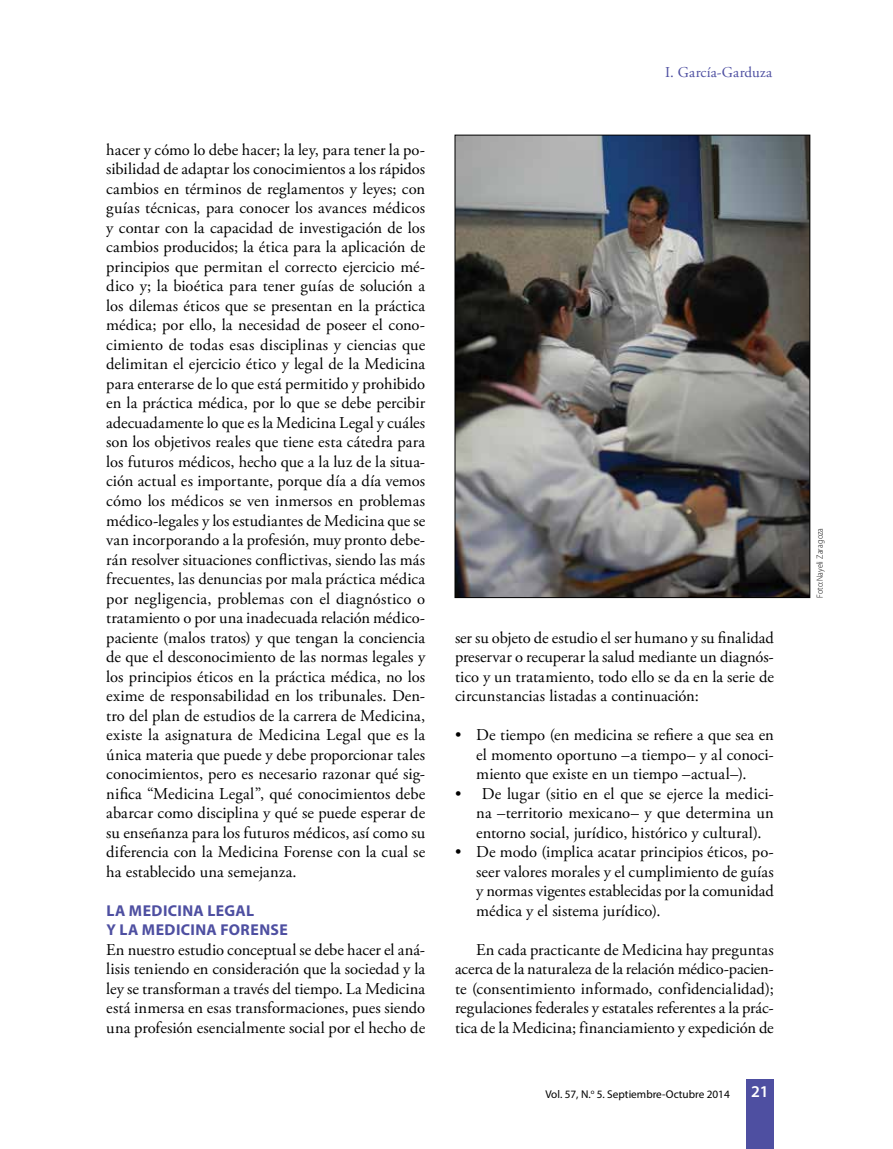
<style>
.page{position:relative;width:893px;height:1149px;background:#fff}
.page>*{position:absolute;margin:0;border:0;box-sizing:border-box;transform-origin:0 0}
.t1{font:16.5px/19.5px "Adobe Garamond Pro";color:#000;text-align:justify}
.t2{font:600 16.5px "Myriad Pro";color:#fff}
.t3{font:700 15.75px "Myriad Pro";letter-spacing:.03em;color:#4e4fa1}
.t4{font:15px "Adobe Garamond Pro";letter-spacing:.01em;color:#4e4fa1}
.t5{font:11.25px "Myriad Pro";color:#000}
.t6{font:300 9px "Myriad Pro";letter-spacing:.015em;color:#000;scale:.9 1}
</style>
<div class="page">
<div style="left:746px;top:1078px;width:28px;height:70px;background:#4e4fa1"></div>
<img style="left:457px;top:137px;width:351px;height:458px">
<p class="t1" style="left:106px;top:140px;width:321px">hacer y cómo lo debe hacer; la ley, para tener la po&shy;sibilidad de adaptar los conocimientos a los rápidos cambios en términos de reglamentos y leyes; con guías técnicas, para conocer los avances médicos y contar con la capacidad de investigación de los cambios producidos; la ética para la aplicación de principios que permitan el correcto ejercicio mé&shy;dico y; la bioética para tener guías de solución a los dilemas éticos que se presentan en la práctica médica; por ello, la necesidad de poseer el cono&shy;cimiento de todas esas disciplinas y ciencias que delimitan el ejercicio ético y legal de la Medicina para enterarse de lo que está permitido y prohibido en la práctica médica, por lo que se debe percibir adecuadamente lo que es la Medicina Legal y cuáles son los objetivos reales que tiene esta cátedra para los futuros médicos, hecho que a la luz de la situa&shy;ción actual es importante, porque día a día vemos cómo los médicos se ven inmersos en problemas médico-legales y los estudiantes de Medicina que se van incorporando a la profesión, muy pronto debe&shy;rán resolver situaciones conflictivas, siendo las más frecuentes, las denuncias por mala práctica médica por negligencia, problemas con el diagnóstico o tratamiento o por una inadecuada relación médico&shy;paciente (malos tratos) y que tengan la conciencia de que el desconocimiento de las normas legales y los principios éticos en la práctica médica, no los exime de responsabilidad en los tribunales. Den&shy;tro del plan de estudios de la carrera de Medicina, existe la asignatura de Medicina Legal que es la única materia que puede y debe proporcionar tales conocimientos, pero es necesario razonar qué sig&shy;nifica “Medicina Legal”, qué conocimientos debe abarcar como disciplina y qué se puede esperar de su enseñanza para los futuros médicos, así como su diferencia con la Medicina Forense con la cual se ha establecido una semejanza.</p>
<p class="t3" style="left:106px;top:899px;width:46px">LA MEDICINA</p>
<p class="t3" style="left:207px;top:899px;width:39px">LEGAL</p>
<p class="t3" style="left:106px;top:919px;width:59px">Y LA MEDICINA</p>
<p class="t3" style="left:220px;top:919px;width:11px">FORENSE</p>
<p class="t1" style="left:106px;top:940px;width:321px">En nuestro estudio conceptual se debe hacer el aná&shy;lisis teniendo en consideración que la sociedad y la ley se transforman a través del tiempo. La Medicina está inmersa en esas transformaciones, pues siendo una profesión esencialmente social por el hecho de</p>
<p class="t4" style="left:665px;top:63px;width:109px">I. García-Garduza</p>
<p class="t1" style="left:455px;top:628px;width:320px">ser su objeto de estudio el ser humano y su finalidad preservar o recuperar la salud mediante un diagnós&shy;tico y un tratamiento, todo ello se da en la serie de circunstancias listadas a continuación:</p>
<p class="t1" style="left:476px;top:725px;width:299px;text-indent:-21px">• De tiempo (en medicina se refiere a que sea en el momento oportuno –a tiempo– y al conoci&shy;miento que existe en un tiempo –actual–).</p>
<p class="t1" style="left:476px;top:784px;width:299px;text-indent:-21px">• De lugar (sitio en el que se ejerce la medici&shy;na –territorio mexicano– y que determina un entorno social, jurídico, histórico y cultural).</p>
<p class="t1" style="left:476px;top:842px;width:299px;text-indent:-21px">• De modo (implica acatar principios éticos, po&shy;seer valores morales y el cumplimiento de guías y normas vigentes establecidas por la comunidad médica y el sistema jurídico).</p>
<p class="t1" style="left:455px;top:940px;width:320px;text-indent:21px">En cada practicante de Medicina hay preguntas acerca de la naturaleza de la relación médico-pacien&shy;te (consentimiento informado, confidencialidad); regulaciones federales y estatales referentes a la prác&shy;tica de la Medicina; financiamiento y expedición de</p>
<p class="t5" style="left:545px;top:1086px;width:186px">Vol. 57, N.<sup>o</sup> 5. Septiembre-Octubre 2014</p>
<p class="t2" style="left:751px;top:1080px;width:19px">21</p>
<p class="t6" style="left:815px;top:597px;width:79px;rotate:-90deg">Foto:Nayeli Zaragoza</p>
</div>
